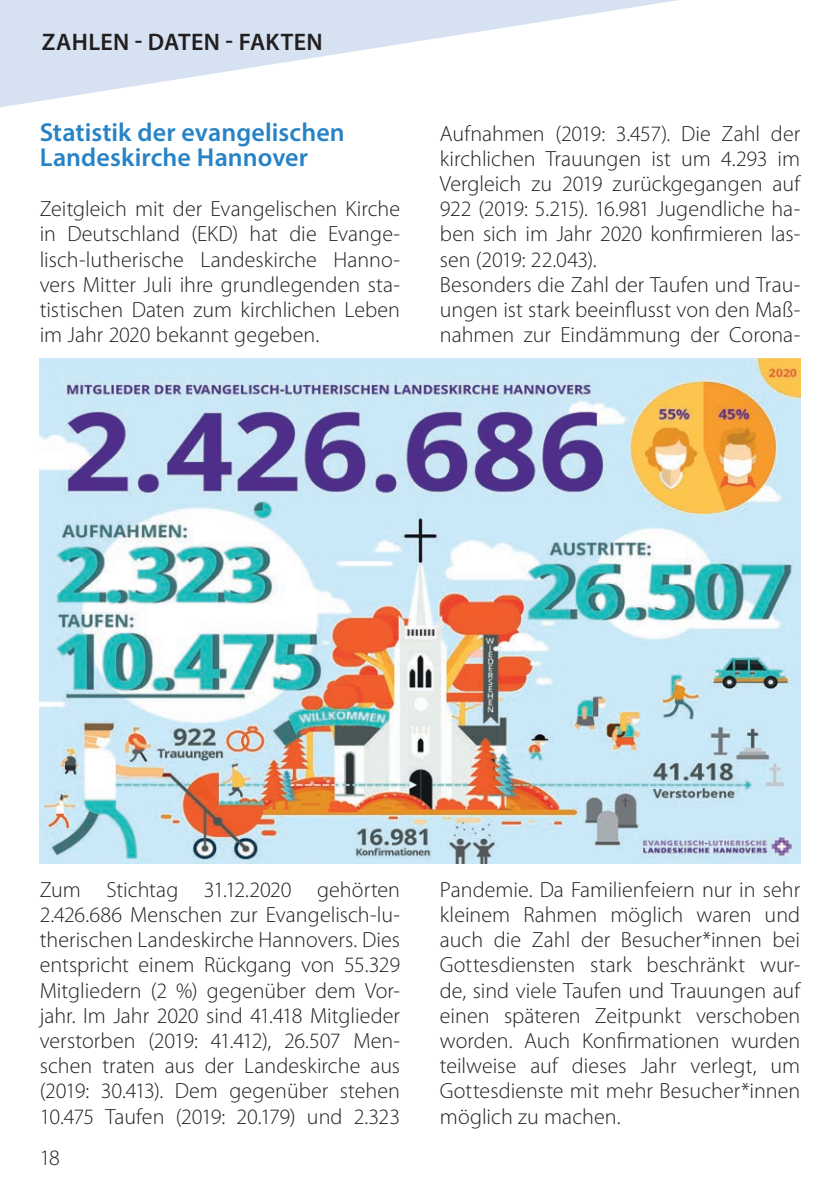
<style>
.page{position:relative;width:840px;height:1191px;background:#fff}
.page>*{position:absolute;margin:0;border:0;box-sizing:border-box;transform-origin:0 0}
.t1{font:600 26px/25.2px "Myriad Pro";letter-spacing:.005em;color:#2783c5}
.t2{font:600 24px "Myriad Pro";letter-spacing:.015em;color:#231f20}
.t3{font:300 22px/25.2px "Myriad Pro";color:#231f20;text-align:justify}
</style>
<div class="page">
<svg style="left:0;top:0;width:678px;height:108px"></svg>
<img style="left:40px;top:359px;width:759px;height:504px">
<p class="t2" style="left:42px;top:27px;width:282px">ZAHLEN - DATEN - FAKTEN</p>
<p class="t1" style="left:40px;top:118px;width:306px">Statistik der evangelischen<br>Landeskirche Hannover</p>
<p class="t3" style="left:40px;top:197px;width:362px">Zeitgleich mit der Evangelischen Kirche in Deutschland (EKD) hat die Evange&shy;lisch-lutherische Landeskirche Hanno&shy;vers Mitter Juli ihre grundlegenden sta&shy;tistischen Daten zum kirchlichen Leben im Jahr 2020 bekannt gegeben.</p>
<p class="t3" style="left:439px;top:121px;width:362px;text-align:left">Aufnahmen (2019: 3.457). Die Zahl der kirchlichen Trauungen ist um 4.293 im Vergleich zu 2019 zurückgegangen auf 922 (2019: 5.215). 16.981 Jugendliche ha&shy;ben sich im Jahr 2020 konfirmieren las&shy;sen (2019: 22.043).<br>Besonders die Zahl der Taufen und Trau&shy;ungen ist stark beeinflusst von den Maß&shy;nahmen zur Eindämmung der Corona-</p>
<p class="t3" style="left:40px;top:877px;width:362px">Zum Stichtag 31.12.2020 gehörten 2.426.686 Menschen zur Evangelisch-lu&shy;therischen Landeskirche Hannovers. Dies entspricht einem Rückgang von 55.329<br>Mitgliedern (2 %) gegenüber dem Vor&shy;jahr. Im Jahr 2020 sind 41.418 Mitglieder verstorben (2019: 41.412), 26.507 Men&shy;schen traten aus der Landeskirche aus (2019: 30.413). Dem gegenüber stehen 10.475 Taufen (2019: 20.179) und 2.323</p>
<p class="t3" style="left:40px;top:1145px;width:22px">18</p>
<p class="t3" style="left:439px;top:877px;width:362px">Pandemie. Da Familienfeiern nur in sehr kleinem Rahmen möglich waren und auch die Zahl der Besucher*innen bei Gottesdiensten stark beschränkt wur&shy;de, sind viele Taufen und Trauungen auf einen späteren Zeitpunkt verschoben worden. Auch Konfirmationen wurden teilweise auf dieses Jahr verlegt, um Gottesdienste mit mehr Besucher*innen möglich zu machen.</p>
</div>
